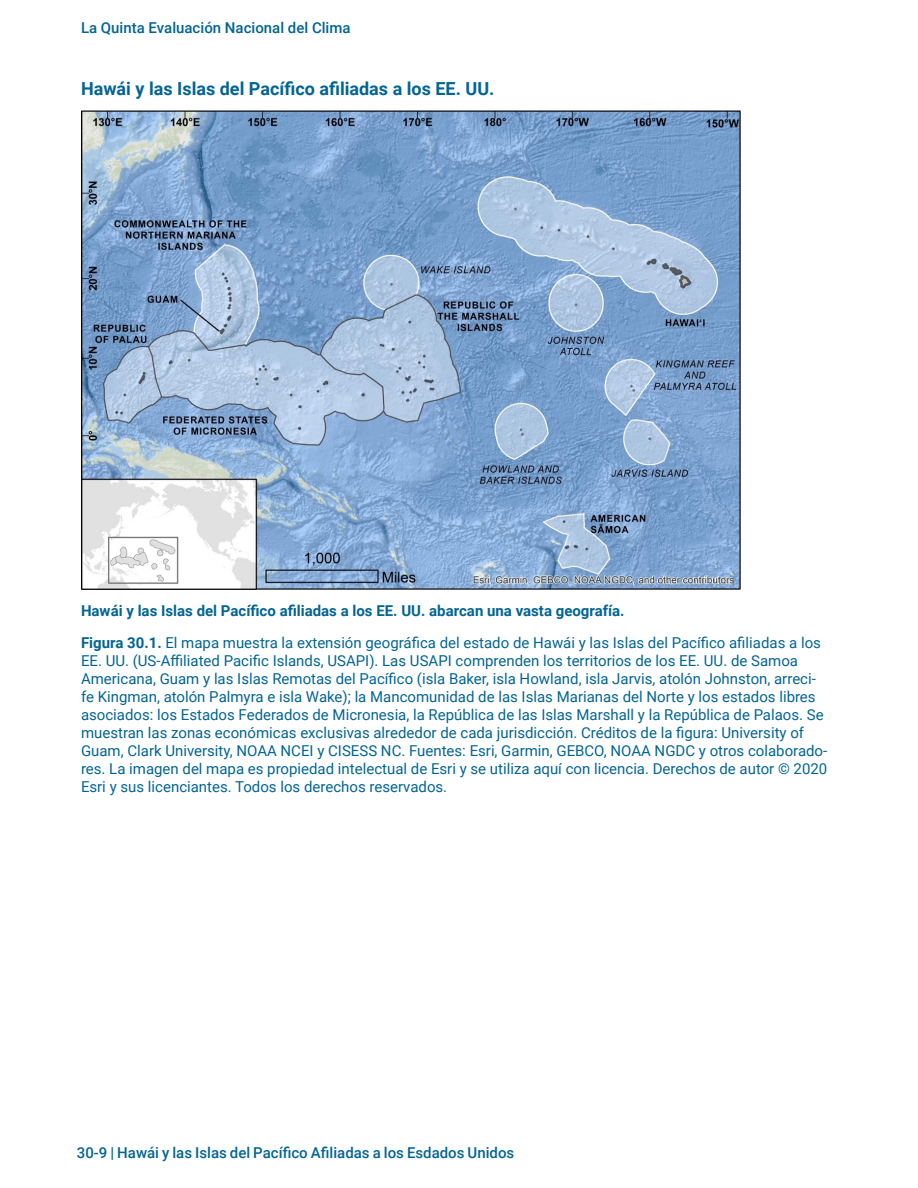
<style>
.page{position:relative;width:918px;height:1188px;background:#fff}
.page>*{position:absolute;margin:0;border:0;box-sizing:border-box;transform-origin:0 0}
.t1{font:700 18px "Roboto";color:#046493}
.t2{font:15px/18px "Roboto";color:#046493}
.t3{font:500 15px "Roboto";color:#046493}
.s1{font-weight:700}
</style>
<div class="page">
<img style="left:81px;top:110px;width:659px;height:479px">
<p class="t3" style="left:81px;top:17px;width:271px">La Quinta Evaluación Nacional del Clima</p>
<p class="t1" style="left:81px;top:75px;width:415px">Hawái y las Islas del Pacífico afiliadas a los EE. UU.</p>
<p class="t2" style="left:81px;top:595px;width:741px;line-height:31.5px"><span class="s1">Hawái y las Islas del Pacífico afiliadas a los EE. UU. abarcan una vasta geografía.<br>Figura 30.1.</span> El mapa muestra la extensión geográfica del estado de Hawái y las Islas del Pacífico afiliadas a los</p>
<p class="t2" style="left:81px;top:651px;width:748px">EE. UU. (US-Affiliated Pacific Islands, USAPI). Las USAPI comprenden los territorios de los EE. UU. de Samoa Americana, Guam y las Islas Remotas del Pacífico (isla Baker, isla Howland, isla Jarvis, atolón Johnston, arreci&shy;fe Kingman, atolón Palmyra e isla Wake); la Mancomunidad de las Islas Marianas del Norte y los estados libres asociados: los Estados Federados de Micronesia, la República de las Islas Marshall y la República de Palaos. Se muestran las zonas económicas exclusivas alrededor de cada jurisdicción. Créditos de la figura: University of Guam, Clark University, NOAA NCEI y CISESS NC. Fuentes: Esri, Garmin, GEBCO, NOAA NGDC y otros colaborado&shy;res. La imagen del mapa es propiedad intelectual de Esri y se utiliza aquí con licencia. Derechos de autor © 2020<br>Esri y sus licenciantes. Todos los derechos reservados.</p>
<p class="t3" style="left:77px;top:1143px;width:439px">30-9 | Hawái y las Islas del Pacífico Afiliadas a los Esdados Unidos</p>
</div>
